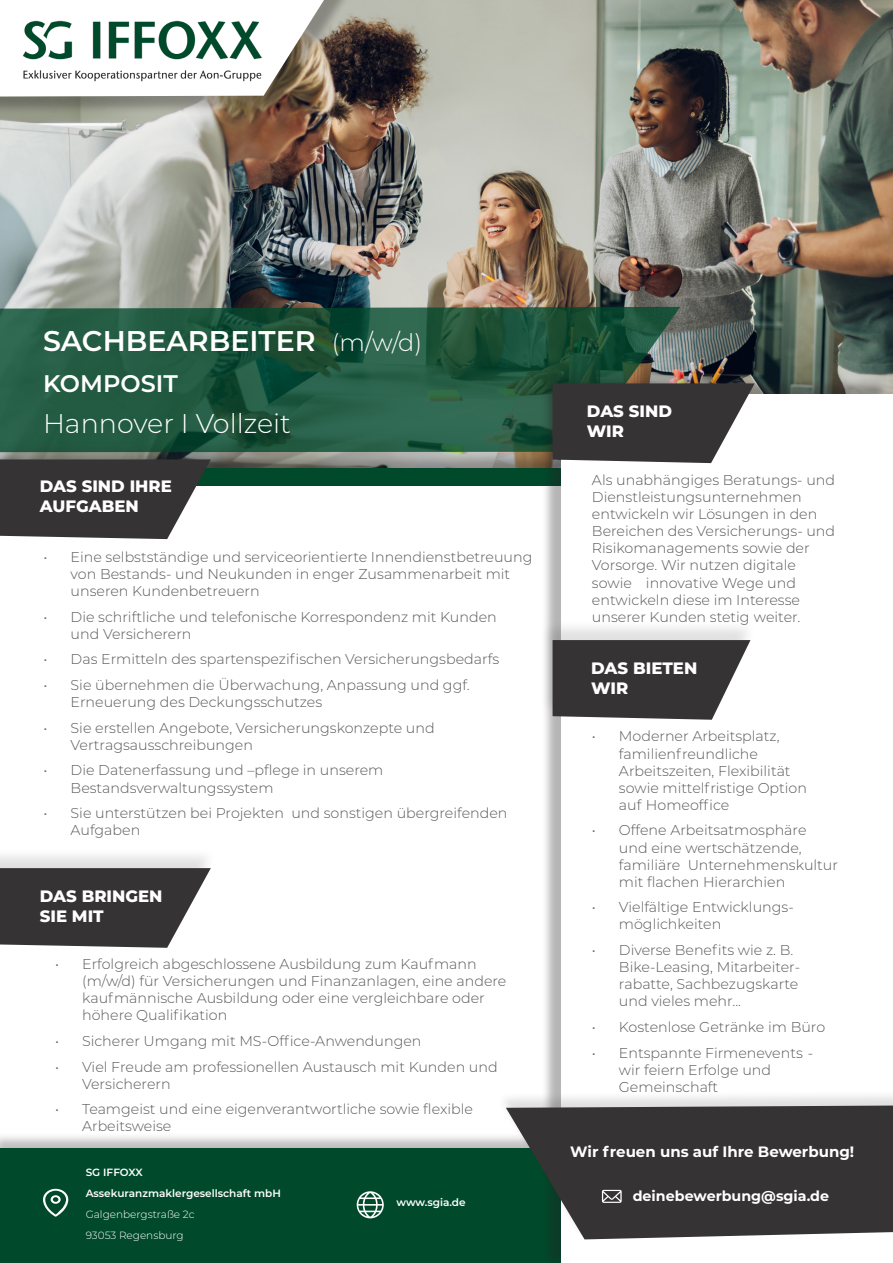
<style>
.page{position:relative;width:893px;height:1263px;background:#fff}
.page>*{position:absolute;margin:0;border:0;box-sizing:border-box;transform-origin:0 0}
.t1{font:600 28.5px "Montserrat";color:#fff}
.t2{font:300 27px "Montserrat";color:#fff}
.t3{font:600 24px "Montserrat";color:#fff}
.t4{font:800 16.5px/19.8px "Montserrat";color:#fff}
.t5{font:700 15px "Montserrat";color:#fff}
.t6{font:300 14.25px/17.1px "Montserrat";color:#57585a}
.t7{font:700 14.25px "Montserrat";color:#fff}
.t8{font:600 10.5px "Montserrat";color:#fff}
.t9{font:300 10.5px "Montserrat";color:#fff}
.s1{font-weight:300;font-size:24px}
</style>
<div class="page">
<img style="left:0;top:0;width:893px;height:394px">
<svg style="left:0;top:307px;width:680px;height:145px;background:#225941"></svg>
<div style="left:0;top:452px;width:582px;height:34px;background:#231f20;opacity:.29"></div>
<div style="left:0;top:469px;width:576px;height:17px;background:#004a2b"></div>
<div style="left:0;top:1132px;width:893px;height:131px;background:#231f20;opacity:.29"></div>
<div style="left:0;top:1148px;width:893px;height:115px;background:#004a2b"></div>
<div style="left:541px;top:377px;width:348px;height:886px;background:#231f20;opacity:.33"></div>
<div style="left:561px;top:394px;width:332px;height:869px;background:#fff"></div>
<div style="left:0;top:0;width:394px;height:115px;background:#231f20;opacity:.33"></div>
<svg style="left:0;top:0;width:324px;height:97px"></svg>
<img style="left:18px;top:16px;width:249px;height:73px">
<div style="left:496px;top:1089px;width:397px;height:150px;background:#231f20;opacity:.14"></div>
<svg style="left:506px;top:1105px;width:387px;height:134px;background:#3b3e3c"></svg>
<svg style="left:602px;top:1190px;width:20px;height:13px"></svg>
<svg style="left:43px;top:1189px;width:25px;height:27px"></svg>
<svg style="left:357px;top:1191px;width:27px;height:27px"></svg>
<div style="left:0;top:439px;width:217px;height:100px;background:#231f20;opacity:.14"></div>
<svg style="left:0;top:459px;width:211px;height:80px;background:#4b4949"></svg>
<div style="left:0;top:848px;width:217px;height:100px;background:#231f20;opacity:.14"></div>
<svg style="left:0;top:868px;width:211px;height:80px;background:#4e4c4d"></svg>
<div style="left:540px;top:363px;width:221px;height:100px;background:#231f20;opacity:.14"></div>
<svg style="left:553px;top:383px;width:202px;height:80px;background:#4e4b4c"></svg>
<div style="left:540px;top:620px;width:217px;height:99px;background:#231f20;opacity:.14"></div>
<svg style="left:553px;top:640px;width:197px;height:80px;background:#4d4a4b"></svg>
<p class="t1" style="left:43px;top:320px;width:381px">SACHBEARBEITER <span class="s1">(m/w/d)</span></p>
<p class="t3" style="left:43px;top:366px;width:136px">KOMPOSIT</p>
<p class="t2" style="left:43px;top:405px;width:250px">Hannover I Vollzeit</p>
<p class="t4" style="left:40px;top:475px;width:134px">DAS SIND IHRE<br>AUFGABEN</p>
<p class="t6" style="left:71px;top:548px;width:463px;text-indent:-27px">• Eine selbstständige und serviceorientierte Innendienstbetreuung von Bestands- und Neukunden in enger Zusammenarbeit mit unseren Kundenbetreuern</p>
<p class="t6" style="left:71px;top:608px;width:428px;text-indent:-27px">• Die schriftliche und telefonische Korrespondenz mit Kunden und Versicherern</p>
<p class="t6" style="left:44px;top:650px;width:457px">• Das Ermitteln des spartenspezifischen Versicherungsbedarfs</p>
<p class="t6" style="left:71px;top:676px;width:401px;text-indent:-27px">• Sie übernehmen die Überwachung, Anpassung und ggf.<br>Erneuerung des Deckungsschutzes</p>
<p class="t6" style="left:71px;top:719px;width:366px;text-indent:-27px">• Sie erstellen Angebote, Versicherungskonzepte und<br>Vertragsausschreibungen</p>
<p class="t6" style="left:71px;top:761px;width:314px;text-indent:-27px">• Die Datenerfassung und –pflege in unserem<br>Bestandsverwaltungssystem</p>
<p class="t6" style="left:71px;top:804px;width:438px;text-indent:-27px">• Sie unterstützen bei Projekten und sonstigen übergreifenden<br>Aufgaben</p>
<p class="t4" style="left:40px;top:885px;width:124px">DAS BRINGEN<br>SIE MIT</p>
<p class="t6" style="left:82px;top:955px;width:426px;text-indent:-27px">• Erfolgreich abgeschlossene Ausbildung zum Kaufmann (m/w/d) für Versicherungen und Finanzanlagen, eine andere kaufmännische Ausbildung oder eine vergleichbare oder höhere Qualifikation</p>
<p class="t6" style="left:55px;top:1032px;width:368px">• Sicherer Umgang mit MS-Office-Anwendungen</p>
<p class="t6" style="left:82px;top:1057px;width:417px;text-indent:-27px">• Viel Freude am professionellen Austausch mit Kunden und<br>Versicherern</p>
<p class="t6" style="left:82px;top:1100px;width:392px;text-indent:-27px">• Teamgeist und eine eigenverantwortliche sowie flexible<br>Arbeitsweise</p>
<p class="t8" style="left:86px;top:1165px;width:59px">SG IFFOXX</p>
<p class="t8" style="left:86px;top:1186px;width:197px">Assekuranzmaklergesellschaft mbH</p>
<p class="t9" style="left:86px;top:1207px;width:110px">Galgenbergstraße 2c</p>
<p class="t9" style="left:86px;top:1228px;width:99px">93053 Regensburg</p>
<p class="t8" style="left:396px;top:1195px;width:71px">www.sgia.de</p>
<p class="t4" style="left:587px;top:401px;width:87px">DAS SIND<br>WIR</p>
<p class="t6" style="left:592px;top:471px;width:245px">Als unabhängiges Beratungs- und<br>Dienstleistungsunternehmen entwickeln wir Lösungen in den<br>Bereichen des Versicherungs- und<br>Risikomanagements sowie der<br>Vorsorge. Wir nutzen digitale sowie innovative Wege und entwickeln diese im Interesse unserer Kunden stetig weiter.</p>
<p class="t4" style="left:591px;top:657px;width:108px">DAS BIETEN<br>WIR</p>
<p class="t6" style="left:619px;top:727px;width:190px;text-indent:-27px">• Moderner Arbeitsplatz, familienfreundliche<br>Arbeitszeiten, Flexibilität sowie mittelfristige Option auf Homeoffice</p>
<p class="t6" style="left:619px;top:821px;width:220px;text-indent:-27px">• Offene Arbeitsatmosphäre und eine wertschätzende, familiäre Unternehmenskultur mit flachen Hierarchien</p>
<p class="t6" style="left:619px;top:898px;width:176px;text-indent:-27px">• Vielfältige Entwicklungs&shy;möglichkeiten</p>
<p class="t6" style="left:619px;top:941px;width:183px;text-indent:-27px">• Diverse Benefits wie z. B.<br>Bike-Leasing, Mitarbeiter&shy;rabatte, Sachbezugskarte und vieles mehr...</p>
<p class="t6" style="left:592px;top:1018px;width:235px">• Kostenlose Getränke im Büro</p>
<p class="t6" style="left:619px;top:1043px;width:196px;text-indent:-27px">• Entspannte Firmenevents - wir feiern Erfolge und<br>Gemeinschaft</p>
<p class="t5" style="left:570px;top:1140px;width:286px">Wir freuen uns auf Ihre Bewerbung!</p>
<p class="t7" style="left:633px;top:1186px;width:198px">deinebewerbung@sgia.de</p>
</div>
